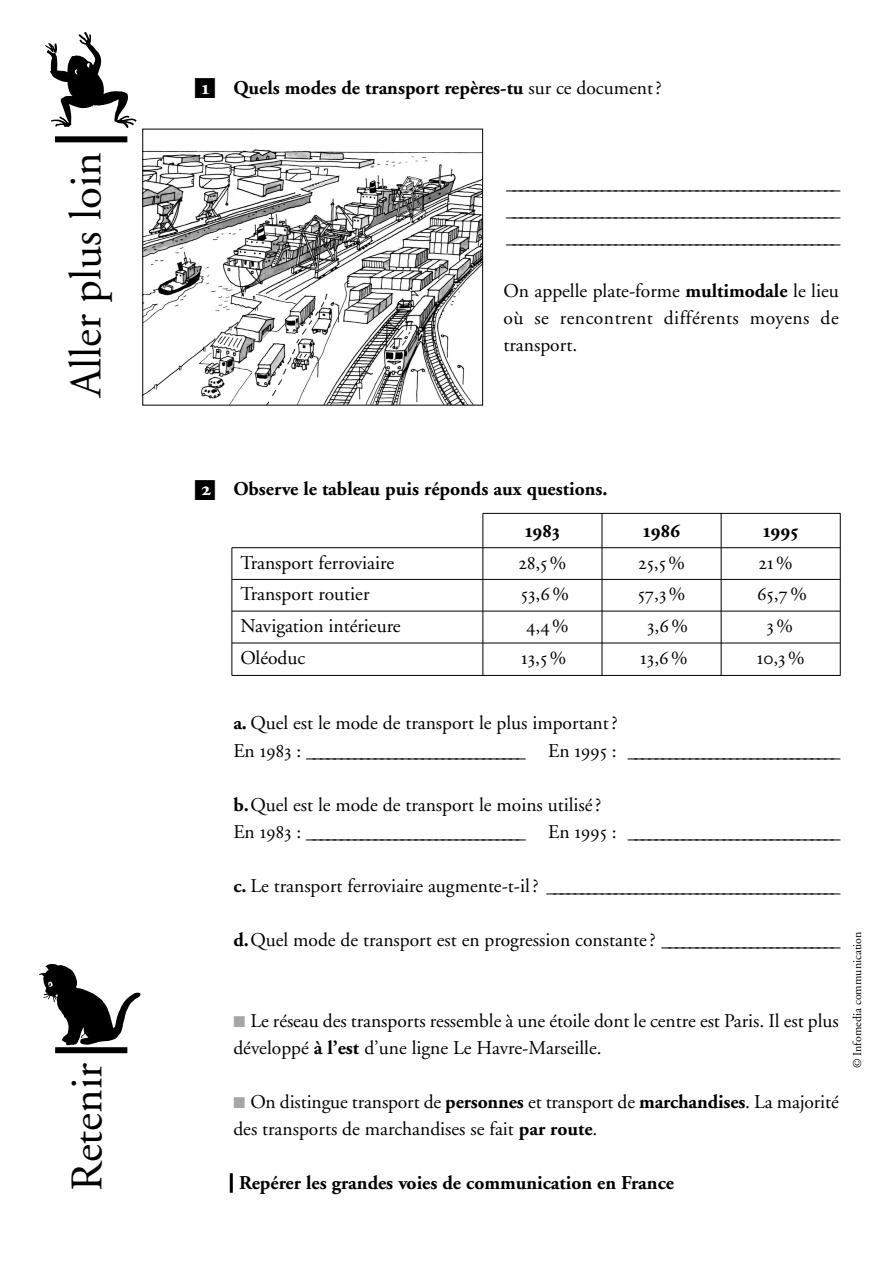
<style>
.page{position:relative;width:893px;height:1262px;background:#fff}
.page>*{position:absolute;margin:0;border:0;box-sizing:border-box;transform-origin:0 0}
.t1{font:45px "B Garamond";color:#000}
.t2{font:19.5px/31.8px "B Garamond";color:#000}
.t3{font:700 19.5px "B Garamond";color:#000}
.t4{font:12px "B Garamond";color:#000}
.s1{font-weight:400;font-size:36px}
.s2{color:#fff}
.s3{font-weight:400}
.s4{font-weight:700}
.s5{color:#a6a6a6}
</style>
<div class="page">
<svg style="left:39px;top:964px;width:101px;height:81px"></svg>
<div style="left:55px;top:1047px;width:72px;height:6px;background:#000"></div>
<div style="left:55px;top:136px;width:72px;height:6px;background:#000"></div>
<svg style="left:45px;top:32px;width:92px;height:96px"></svg>
<hr style="left:230px;top:1173px;width:3px;height:19px;background:#000">
<svg style="left:142px;top:129px;width:341px;height:451px"></svg>
<hr style="left:232px;top:611px;width:251px;height:1px;background:#000">
<hr style="left:232px;top:642px;width:251px;height:1px;background:#000">
<hr style="left:483px;top:547px;width:119px;height:1px;background:#000">
<hr style="left:483px;top:579px;width:119px;height:1px;background:#000">
<hr style="left:483px;top:611px;width:119px;height:1px;background:#000">
<hr style="left:483px;top:642px;width:119px;height:1px;background:#000">
<hr style="left:602px;top:547px;width:119px;height:1px;background:#000">
<hr style="left:602px;top:579px;width:119px;height:1px;background:#000">
<hr style="left:602px;top:611px;width:119px;height:1px;background:#000">
<hr style="left:602px;top:642px;width:119px;height:1px;background:#000">
<hr style="left:721px;top:547px;width:119px;height:1px;background:#000">
<hr style="left:721px;top:579px;width:119px;height:1px;background:#000">
<hr style="left:721px;top:611px;width:119px;height:1px;background:#000">
<hr style="left:721px;top:642px;width:119px;height:1px;background:#000">
<hr style="left:482px;top:513px;width:1px;height:162px;background:#000">
<hr style="left:601px;top:513px;width:1px;height:162px;background:#000">
<hr style="left:720px;top:513px;width:1px;height:162px;background:#000">
<hr style="left:840px;top:513px;width:1px;height:162px;background:#000">
<hr style="left:483px;top:513px;width:357px;height:1px;background:#000">
<hr style="left:232px;top:675px;width:608px;height:1px;background:#000">
<hr style="left:231px;top:548px;width:1px;height:127px;background:#000">
<h1 class="t1" style="left:68px;top:397px;width:247px;rotate:-90deg">Aller plus loin</h1>
<h1 class="t1" style="left:69px;top:1190px;width:130px;rotate:-90deg">Retenir</h1>
<p class="t3" style="left:194px;top:80px;width:469px"><span class="s1">•</span><span class="s2">1</span> Quels modes de transport repères-tu <span class="s3">sur ce document ?</span></p>
<p class="t2" style="left:506px;top:171px;width:336px;line-height:27px;text-align:justify">_________________________________________________ _________________________________________________ _________________________________________________</p>
<p class="t2" style="left:503px;top:279px;width:337px;line-height:27px;text-align:justify">On appelle plate-forme <span class="s4">multimodale</span> le lieu où se rencontrent différents moyens de transport.</p>
<p class="t3" style="left:194px;top:481px;width:415px"><span class="s1">•</span><span class="s2">2</span> Observe le tableau puis réponds aux questions.</p>
<p class="t2" style="left:240px;top:548px;width:162px">Transport ferroviaire<br>Transport routier<br>Navigation intérieure<br>Oléoduc</p>
<p class="t3" style="left:525px;top:523px;width:37px">1983</p>
<p class="t2" style="left:518px;top:548px;width:52px">28,5 %<br>53,6 %<br>4,4 %<br>13,5 %</p>
<p class="t3" style="left:643px;top:523px;width:39px">1986</p>
<p class="t2" style="left:637px;top:548px;width:52px;text-align:center">25,5 %<br>57,3 %<br>3,6 %<br>13,6 %</p>
<p class="t3" style="left:762px;top:523px;width:37px">1995</p>
<p class="t2" style="left:758px;top:548px;width:36px">21%</p>
<p class="t2" style="left:757px;top:580px;width:51px">65,7 %</p>
<p class="t2" style="left:766px;top:611px;width:28px">3%</p>
<p class="t2" style="left:756px;top:643px;width:49px">10,3 %</p>
<p class="t2" style="left:233px;top:711px;width:608px;line-height:27px"><span class="s4">a.</span> Quel est le mode de transport le plus important ?<br>En 1983 : ________________________________ En 1995 : _______________________________</p>
<p class="t2" style="left:233px;top:792px;width:608px;line-height:27px"><span class="s4">b.</span>Quel est le mode de transport le moins utilisé ?<br>En 1983 : ________________________________ En 1995 : _______________________________</p>
<p class="t2" style="left:233px;top:871px;width:608px"><span class="s4">c.</span> Le transpor t ferroviaire augmente-t-il ? ___________________________________________</p>
<p class="t2" style="left:233px;top:925px;width:608px"><span class="s4">d.</span>Quel mode de transport est en progression constante ? __________________________</p>
<p class="t2" style="left:233px;top:1008px;width:606px;line-height:27px"><span class="s5">•</span> Le réseau des transports ressemble à une étoile dont le centre est Paris. Il est plus développé <span class="s4">à l’est</span> d’une ligne Le Havre-Marseille.</p>
<p class="t2" style="left:233px;top:1089px;width:607px;line-height:27px"><span class="s5">•</span> On distingue transport de <span class="s4">personnes</span> et transport de <span class="s4">marchandises</span>. La majorité des transports de marchandises se fait <span class="s4">par route</span>.</p>
<p class="t4" style="left:852px;top:1068px;width:138px;rotate:-90deg">© Infomedia communication</p>
<p class="t3" style="left:239px;top:1174px;width:436px">Repérer les grandes voies de communication en France</p>
</div>
